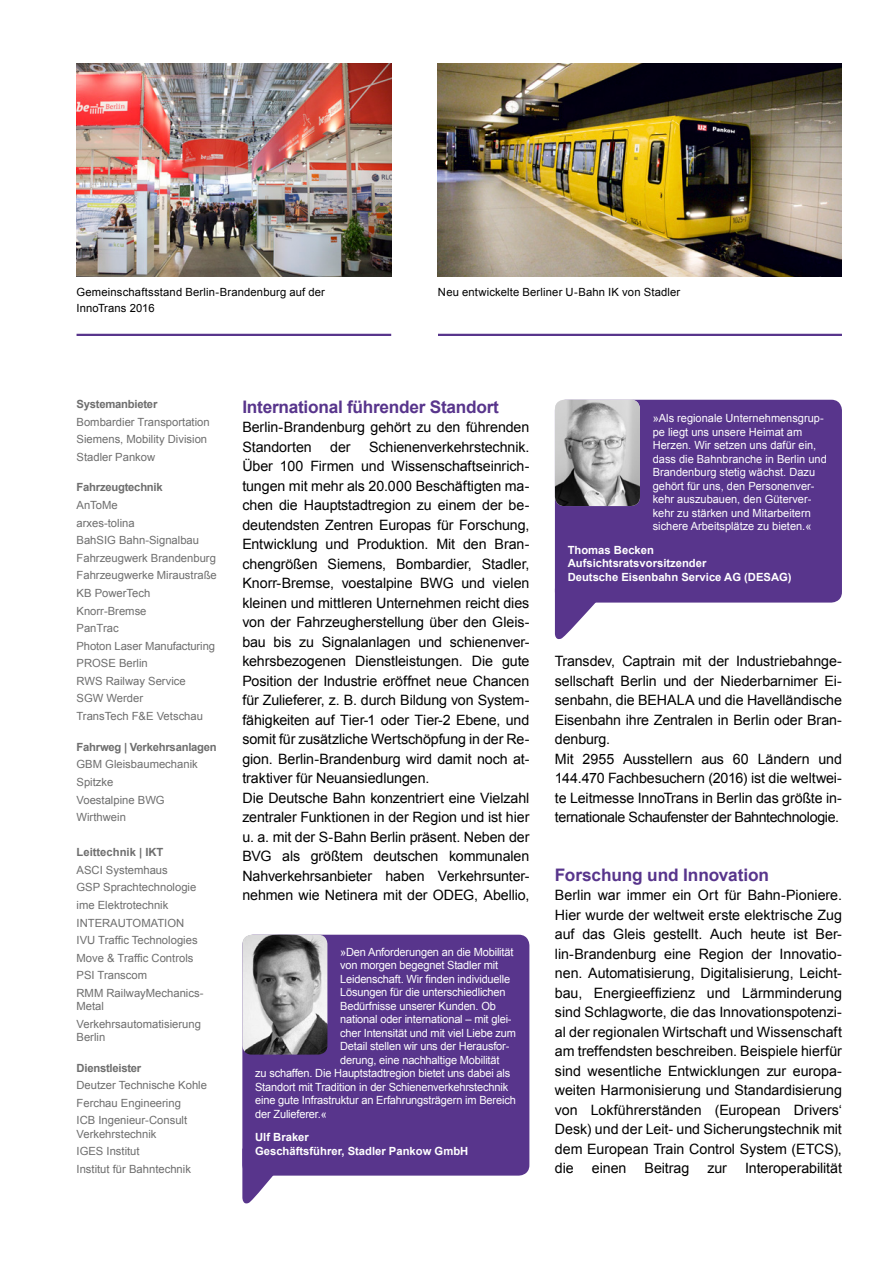
<style>
.page{position:relative;width:893px;height:1263px;background:#fff}
.page>*{position:absolute;margin:0;border:0;box-sizing:border-box;transform-origin:0 0}
.Subline_D{font:700 17.25px "Arial";letter-spacing:-.015em;color:#58358c}
.Fliesstext_D{font:14.25px/19.5px "Arial";letter-spacing:-.005em;color:#000;text-align:justify}
.Testimonials{font:11.25px/13.5px "Arial";letter-spacing:-.015em;color:#fff}
.t1{font:11.25px/13.2px "Arial";color:#6e6e6e}
.Testimonials-2{font:700 11.25px "Arial";color:#fff}
.BU{font:11.25px/16.5px "Arial";letter-spacing:.015em;color:#000}
.t2{font:700 11.25px "Arial";letter-spacing:-.02em;color:#6e6e6e}
.t3{font:700 11.25px "Arial";color:#6e6e6e}
</style>
<div class="page">
<div style="left:555px;top:400px;width:287px;height:203px;background:#58358c;border-radius:11px"></div>
<svg style="left:555px;top:596px;width:45px;height:44px"></svg>
<img style="left:555px;top:400px;width:85px;height:106px">
<svg style="left:242px;top:1168px;width:45px;height:36px"></svg>
<div style="left:242px;top:935px;width:287px;height:240px;background:#58358c;border-radius:11px"></div>
<img style="left:242px;top:935px;width:85px;height:119px">
<img style="left:77px;top:64px;width:314px;height:212px">
<img style="left:438px;top:64px;width:404px;height:212px">
<hr style="left:77px;top:334px;width:314px;height:2px;background:#58358c">
<hr style="left:438px;top:334px;width:404px;height:2px;background:#58358c">
<p class="BU" style="left:77px;top:284px;width:250px">Gemeinschaftsstand Berlin-Brandenburg auf der<br>InnoTrans 2016</p>
<p class="BU" style="left:438px;top:284px;width:244px">Neu entwickelte Berliner U-Bahn IK von Stadler</p>
<p class="t2" style="left:77px;top:396px;width:82px">Systemanbieter</p>
<p class="t1" style="left:77px;top:415px;width:135px">Bombardier Transportation</p>
<p class="t1" style="left:77px;top:432px;width:132px">Siemens, Mobility Division</p>
<p class="t1" style="left:77px;top:450px;width:80px">Stadler Pankow</p>
<p class="t2" style="left:77px;top:480px;width:88px">Fahrzeugtechnik</p>
<p class="t1" style="left:77px;top:498px;width:43px">AnToMe</p>
<p class="t1" style="left:77px;top:516px;width:60px">arxes-tolina</p>
<p class="t1" style="left:77px;top:534px;width:124px">BahSIG Bahn-Signalbau</p>
<p class="t1" style="left:77px;top:551px;width:141px">Fahrzeugwerk Brandenburg</p>
<p class="t1" style="left:77px;top:569px;width:142px">Fahrzeugwerke Miraustraße</p>
<p class="t1" style="left:77px;top:586px;width:75px">KB PowerTech</p>
<p class="t1" style="left:77px;top:604px;width:72px">Knorr-Bremse</p>
<p class="t1" style="left:77px;top:621px;width:44px">PanTrac</p>
<p class="t1" style="left:77px;top:639px;width:140px">Photon Laser Manufacturing</p>
<p class="t1" style="left:77px;top:657px;width:73px">PROSE Berlin</p>
<p class="t1" style="left:77px;top:674px;width:111px">RWS Railway Service</p>
<p class="t1" style="left:77px;top:692px;width:68px">SGW Werder</p>
<p class="t1" style="left:77px;top:709px;width:128px">TransTech F&amp;E Vetschau</p>
<p class="t2" style="left:77px;top:739px;width:142px">Fahrweg | Verkehrsanlagen</p>
<p class="t1" style="left:77px;top:758px;width:123px">GBM Gleisbaumechanik</p>
<p class="t1" style="left:77px;top:775px;width:38px">Spitzke</p>
<p class="t1" style="left:77px;top:793px;width:90px">Voestalpine BWG</p>
<p class="t1" style="left:77px;top:810px;width:51px">Wirthwein</p>
<p class="t3" style="left:77px;top:844px;width:88px">Leittechnik | IKT</p>
<p class="t1" style="left:77px;top:863px;width:93px">ASCI Systemhaus</p>
<p class="t1" style="left:77px;top:881px;width:121px">GSP Sprachtechnologie</p>
<p class="t1" style="left:77px;top:898px;width:93px">ime Elektrotechnik</p>
<p class="t1" style="left:77px;top:916px;width:109px">INTERAUTOMATION</p>
<p class="t1" style="left:77px;top:933px;width:123px">IVU Traffic Technologies</p>
<p class="t1" style="left:77px;top:951px;width:118px">Move &amp; Traffic Controls</p>
<p class="t1" style="left:77px;top:969px;width:72px">PSI Transcom</p>
<p class="t1" style="left:77px;top:986px;width:128px">RMM RailwayMechanics-<br>Metal</p>
<p class="t1" style="left:77px;top:1017px;width:126px">Verkehrsautomatisierung<br>Berlin</p>
<p class="t2" style="left:77px;top:1060px;width:66px">Dienstleister</p>
<p class="t1" style="left:77px;top:1079px;width:132px">Deutzer Technische Kohle</p>
<p class="t1" style="left:77px;top:1096px;width:106px">Ferchau Engineering</p>
<p class="t1" style="left:77px;top:1114px;width:112px">ICB Ingenieur-Consult<br>Verkehrstechnik</p>
<p class="t1" style="left:77px;top:1144px;width:65px">IGES Institut</p>
<p class="t1" style="left:77px;top:1162px;width:116px">Institut für Bahntechnik</p>
<p class="Subline_D" style="left:242px;top:395px;width:258px">International führender Standort</p>
<p class="Fliesstext_D" style="left:242px;top:417px;width:288px">Berlin-Brandenburg gehört zu den führenden<br>Standorten</p>
<p class="Fliesstext_D" style="left:242px;top:437px;width:289px;text-indent:127px">Schienenverkehrstechnik.<br>Über 100 Firmen und Wissenschaftseinrich&shy;tungen mit mehr als 20.000 Beschäftigten ma&shy;chen die Hauptstadtregion zu einem der be&shy;deutendsten Zentren Europas für Forschung, Entwicklung und Produktion. Mit den Bran&shy;chengrößen Siemens, Bombardier, Stadler, Knorr-Bremse, voestalpine BWG und vielen kleinen und mittleren Unternehmen reicht dies von der Fahrzeugherstellung über den Gleis&shy;bau bis zu Signalanlagen und schienenver&shy;kehrsbezogenen Dienstleistungen. Die gute Position der Industrie eröffnet neue Chancen für Zulieferer, z. B. durch Bildung von System&shy;fähigkeiten auf Tier-1 oder Tier-2 Ebene, und somit für zusätzliche Wertschöpfung in der Re&shy;gion. Berlin-Brandenburg wird damit noch at&shy;traktiver für Neuansiedlungen.</p>
<p class="Fliesstext_D" style="left:242px;top:788px;width:289px">Die Deutsche Bahn konzentriert eine Vielzahl zentraler Funktionen in der Region und ist hier u. a. mit der S-Bahn Berlin präsent. Neben der BVG als größtem deutschen kommunalen Nahverkehrsanbieter haben Verkehrsunter&shy;nehmen wie Netinera mit der ODEG, Abellio,</p>
<p class="Fliesstext_D" style="left:330px;top:437px;width:22px">der</p>
<p class="Testimonials" style="left:340px;top:945px;width:175px">»Den Anforderungen an die Mobilität</p>
<p class="Testimonials" style="left:340px;top:958px;width:160px">von morgen begegnet Stadler mit</p>
<p class="Testimonials" style="left:340px;top:972px;width:172px">Leidenschaft. Wir finden individuelle</p>
<p class="Testimonials" style="left:340px;top:985px;width:167px">Lösungen für die unterschiedlichen</p>
<p class="Testimonials" style="left:340px;top:999px;width:157px">Bedürfnisse unserer Kunden. Ob</p>
<p class="Testimonials" style="left:340px;top:1012px;width:173px">national oder international – mit glei-</p>
<p class="Testimonials" style="left:340px;top:1026px;width:177px">cher Intensität und mit viel Liebe zum</p>
<p class="Testimonials" style="left:340px;top:1039px;width:171px">Detail stellen wir uns der Herausfor-</p>
<p class="Testimonials" style="left:340px;top:1053px;width:161px">derung, eine nachhaltige Mobilität</p>
<p class="Testimonials" style="left:255px;top:1066px;width:257px">zu schaffen. Die Hauptstadtregion bietet uns dabei als</p>
<p class="Testimonials" style="left:255px;top:1080px;width:255px">Standort mit Tradition in der Schienenverkehrstechnik</p>
<p class="Testimonials" style="left:255px;top:1093px;width:262px">eine gute Infrastruktur an Erfahrungsträgern im Bereich</p>
<p class="Testimonials" style="left:255px;top:1107px;width:73px">der Zulieferer.«</p>
<p class="Testimonials-2" style="left:255px;top:1129px;width:55px">Ulf Braker</p>
<p class="Testimonials-2" style="left:255px;top:1143px;width:215px">Geschäftsführer, Stadler Pankow GmbH</p>
<p class="Testimonials" style="left:653px;top:411px;width:176px">»Als regionale Unternehmensgrup&shy;pe liegt uns unsere Heimat am Herzen. Wir setzen uns dafür ein, dass die Bahnbranche in Berlin und Brandenburg stetig wächst. Dazu gehört für uns, den Personenver&shy;kehr auszubauen, den Güterver&shy;kehr zu stärken und Mitarbeitern sichere Arbeitsplätze zu bieten.«</p>
<p class="Testimonials-2" style="left:568px;top:542px;width:88px">Thomas Becken</p>
<p class="Testimonials-2" style="left:568px;top:555px;width:140px">Aufsichtsratsvorsitzender</p>
<p class="Testimonials-2" style="left:568px;top:569px;width:226px">Deutsche Eisenbahn Service AG (DESAG)</p>
<p class="Fliesstext_D" style="left:555px;top:651px;width:289px">Transdev, Captrain mit der Industriebahnge&shy;sellschaft Berlin und der Niederbarnimer Ei&shy;senbahn, die BEHALA und die Havelländische Eisenbahn ihre Zentralen in Berlin oder Bran&shy;denburg.</p>
<p class="Fliesstext_D" style="left:555px;top:749px;width:289px">Mit 2955 Ausstellern aus 60 Ländern und 144.470 Fachbesuchern (2016) ist die weltwei&shy;te Leitmesse InnoTrans in Berlin das größte in&shy;ternationale Schaufenster der Bahntechnologie.</p>
<p class="Subline_D" style="left:555px;top:863px;width:216px">Forschung und Innovation</p>
<p class="Fliesstext_D" style="left:555px;top:885px;width:289px">Berlin war immer ein Ort für Bahn-Pioniere.<br>Hier wurde der weltweit erste elektrische Zug auf das Gleis gestellt. Auch heute ist Ber&shy;lin-Brandenburg eine Region der Innovatio&shy;nen. Automatisierung, Digitalisierung, Leicht&shy;bau, Energieeffizienz und Lärmminderung sind Schlagworte, die das Innovationspotenzi&shy;al der regionalen Wirtschaft und Wissenschaft am treffendsten beschreiben. Beispiele hierfür sind wesentliche Entwicklungen zur europa&shy;weiten Harmonisierung und Standardisierung von Lokführerständen (European Drivers‘ Desk) und der Leit- und Sicherungstechnik mit dem European Train Control System (ETCS), die</p>
<p class="Fliesstext_D" style="left:592px;top:1158px;width:36px">einen</p>
<p class="Fliesstext_D" style="left:645px;top:1158px;width:46px">Beitrag</p>
<p class="Fliesstext_D" style="left:707px;top:1158px;width:21px">zur</p>
<p class="Fliesstext_D" style="left:745px;top:1158px;width:98px">Interoperabilität</p>
</div>
